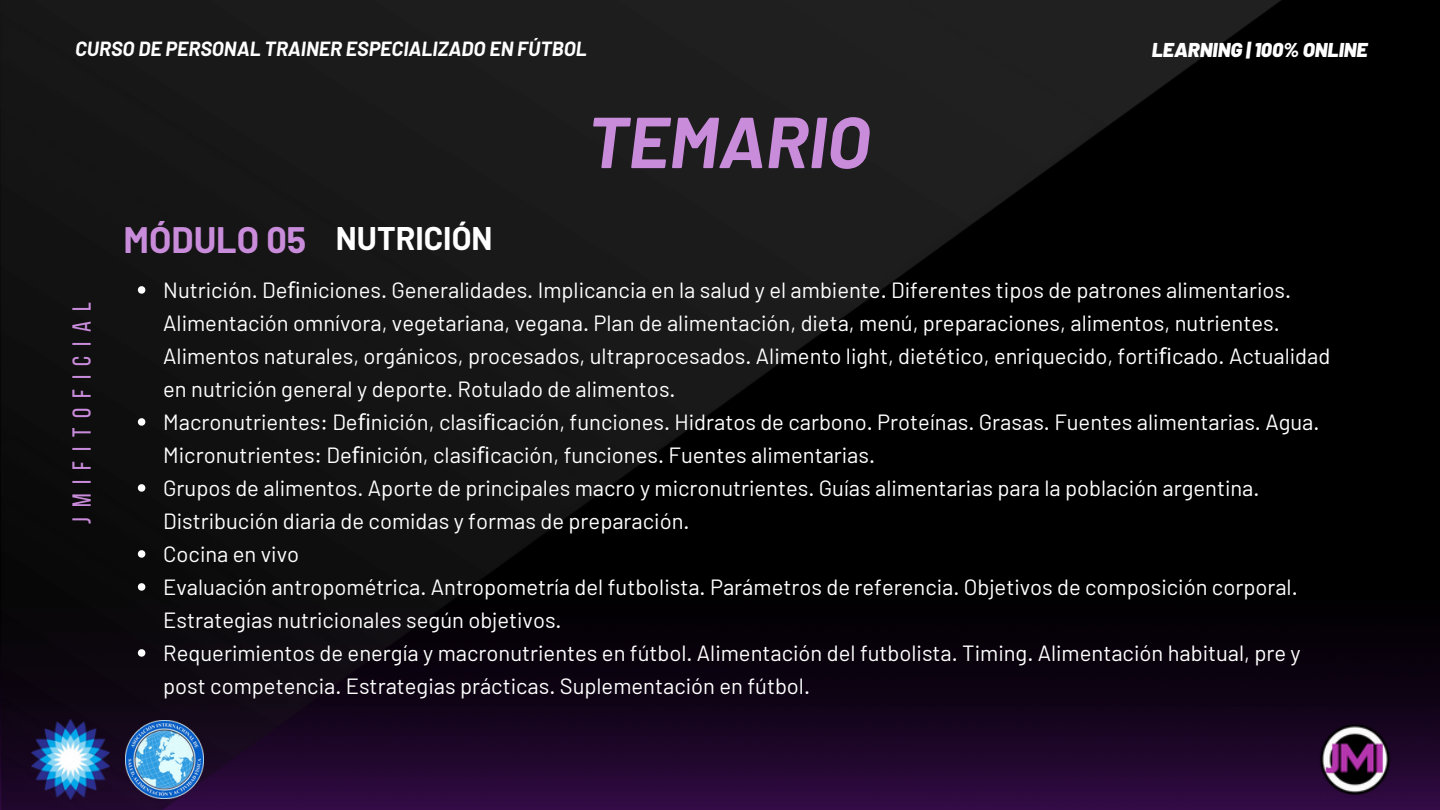
<style>
.page{position:relative;width:1440px;height:810px;background:#000}
.page>*{position:absolute;margin:0;border:0;box-sizing:border-box;transform-origin:0 0}
.t1{font:italic 700 72px "Barlow";color:#c98cdb}
.t2{font:700 36px "Barlow";color:#c98cdb}
.t3{font:700 32px "Barlow";color:#fff}
.t4{font:26px "Bebas Neue";letter-spacing:.38em;color:#c98cdb}
.t5{font:22px/33px "Barlow";color:#fff}
.t6{font:italic 700 20px "Barlow";color:#fff}
.t7{font:italic 900 20px "Barlow";color:#fff}
.s1{font-family:"Noto Sans"}
</style>
<div class="page">
<img style="left:1282px;top:645px;width:158px;height:165px">
<img style="left:1315px;top:720px;width:80px;height:79px">
<img style="left:0;top:0;width:1282px;height:810px">
<img style="left:126px;top:720px;width:78px;height:78px">
<img style="left:32px;top:720px;width:78px;height:79px">
<svg style="left:138px;top:286px;width:7px;height:8px"></svg>
<svg style="left:138px;top:418px;width:7px;height:8px"></svg>
<svg style="left:138px;top:484px;width:7px;height:8px"></svg>
<svg style="left:138px;top:550px;width:7px;height:8px"></svg>
<svg style="left:138px;top:583px;width:7px;height:8px"></svg>
<svg style="left:138px;top:649px;width:7px;height:8px"></svg>
<h5 class="t6" style="left:75px;top:36px;width:513px">CURSO DE PERSONAL TRAINER ESPECIALIZADO EN FÚTBOL</h5>
<p class="t7" style="left:1152px;top:37px;width:217px">LEARNING | 100% ONLINE</p>
<h4 class="t4" style="left:71px;top:524px;width:223px;rotate:-90deg">jmifitoficial</h4>
<p class="t1" style="left:587px;top:96px;width:284px">TEMARIO</p>
<p class="t2" style="left:123px;top:217px;width:184px">MÓDULO 05</p>
<p class="t3" style="left:336px;top:218px;width:158px">NUTRICIÓN</p>
<p class="t5" style="left:163px;top:273px;width:1169px">Nutrición. De<span class="s1">fi</span>niciones. Generalidades. Implicancia en la salud y el ambiente. Diferentes tipos de patrones alimentarios.<br>Alimentación omnívora, vegetariana, vegana. Plan de alimentación, dieta, menú, preparaciones, alimentos, nutrientes.<br>Alimentos naturales, orgánicos, procesados, ultraprocesados. Alimento light, dietético, enriquecido, forti<span class="s1">fi</span>cado. Actualidad en nutrición general y deporte. Rotulado de alimentos.</p>
<p class="t5" style="left:163px;top:405px;width:1158px">Macronutrientes: De<span class="s1">fi</span>nición, clasi<span class="s1">fi</span>cación, funciones. Hidratos de carbono. Proteínas. Grasas. Fuentes alimentarias. Agua.<br>Micronutrientes: De<span class="s1">fi</span>nición, clasi<span class="s1">fi</span>cación, funciones. Fuentes alimentarias.</p>
<p class="t5" style="left:163px;top:471px;width:1098px">Grupos de alimentos. Aporte de principales macro y micronutrientes. Guías alimentarias para la población argentina.<br>Distribución diaria de comidas y formas de preparación.</p>
<p class="t5" style="left:163px;top:537px;width:137px">Cocina en vivo</p>
<p class="t5" style="left:163px;top:570px;width:1136px">Evaluación antropométrica. Antropometría del futbolista. Parámetros de referencia. Objetivos de composición corporal.<br>Estrategias nutricionales según objetivos.</p>
<p class="t5" style="left:163px;top:636px;width:1139px">Requerimientos de energía y macronutrientes en fútbol. Alimentación del futbolista. Timing. Alimentación habitual, pre y post competencia. Estrategias prácticas. Suplementación en fútbol.</p>
</div>
